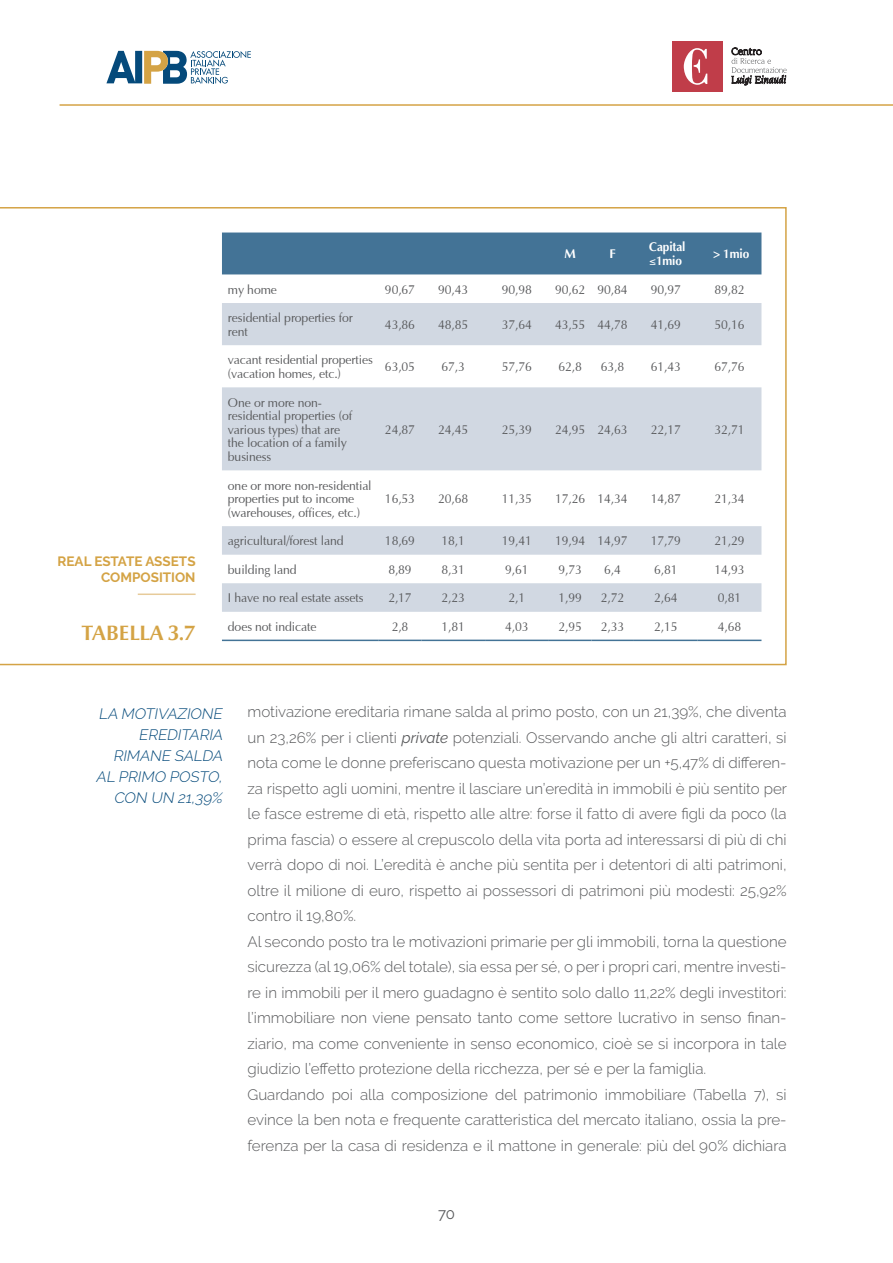
<style>
.page{position:relative;width:893px;height:1263px;background:#fff}
.page>*{position:absolute;margin:0;border:0;box-sizing:border-box;transform-origin:0 0}
.t1{font:700 21px "Optima Nova LT Pro";color:#d4a345}
.t2{font:300 15.15px/25.5px "Raleway";color:#57585a}
.t3{font:italic 300 15px/21px "Raleway";color:#054a7b;text-align:right}
.t4{font:15px "Raleway";color:#57585a}
.t5{font:700 13.5px/16.2px "Raleway";color:#d4a345;text-align:right}
.t6{font:12.9px/13.6px "Optima";letter-spacing:-.01em;color:#57585a;scale:.95 1}
.t7{font:700 12.9px/13.6px "Optima";letter-spacing:-.01em;color:#fff;scale:.92 1}
.t8{font:700 12.9px "Optima";letter-spacing:-.01em;color:#fff}
.s1{font-weight:400;font-style:italic}
</style>
<div class="page">
<hr style="left:60px;top:104px;width:833px;height:2px;background:#d4a345">
<svg style="left:106px;top:51px;width:145px;height:32px"></svg>
<div style="left:672px;top:41px;width:51px;height:51px;background:#c03d49"></div>
<svg style="left:684px;top:48px;width:23px;height:37px"></svg>
<svg style="left:732px;top:48px;width:55px;height:37px"></svg>
<svg style="left:0;top:207px;width:787px;height:458px"></svg>
<hr style="left:138px;top:593px;width:58px;height:2px;background:#e7cb9a">
<div style="left:222px;top:232px;width:539px;height:42px;background:#437396"></div>
<svg style="left:222px;top:303px;width:539px;height:309px;fill:#d1d8e2"></svg>
<hr style="left:222px;top:640px;width:157px;height:1px;background:#437396">
<hr style="left:379px;top:640px;width:42px;height:1px;background:#437396">
<hr style="left:421px;top:640px;width:64px;height:1px;background:#437396">
<hr style="left:485px;top:640px;width:64px;height:1px;background:#437396">
<hr style="left:549px;top:640px;width:42px;height:1px;background:#437396">
<hr style="left:591px;top:640px;width:43px;height:1px;background:#437396">
<hr style="left:634px;top:640px;width:64px;height:1px;background:#437396">
<hr style="left:698px;top:640px;width:63px;height:1px;background:#437396">
<p class="t8" style="left:564px;top:247px;width:13px">M</p>
<p class="t8" style="left:609px;top:247px;width:8px">F</p>
<p class="t7" style="left:649px;top:241px;width:41px">Capital ≤1mio</p>
<p class="t7" style="left:713px;top:247px;width:41px">&gt; 1mio</p>
<p class="t6" style="left:228px;top:283px;width:53px">my home</p>
<p class="t6" style="left:385px;top:283px;width:33px">90,67</p>
<p class="t6" style="left:438px;top:283px;width:33px">90,43</p>
<p class="t6" style="left:502px;top:283px;width:33px">90,98</p>
<p class="t6" style="left:555px;top:283px;width:78px">90,62 90,84</p>
<p class="t6" style="left:651px;top:283px;width:33px">90,97</p>
<p class="t6" style="left:714px;top:283px;width:33px">89,82</p>
<p class="t6" style="left:228px;top:312px;width:133px">residential properties for rent</p>
<p class="t6" style="left:385px;top:318px;width:33px">43,86</p>
<p class="t6" style="left:438px;top:318px;width:33px">48,85</p>
<p class="t6" style="left:502px;top:318px;width:33px">37,64</p>
<p class="t6" style="left:555px;top:318px;width:78px">43,55 44,78</p>
<p class="t6" style="left:651px;top:318px;width:33px">41,69</p>
<p class="t6" style="left:714px;top:318px;width:33px">50,16</p>
<p class="t6" style="left:228px;top:354px;width:154px">vacant residential properties (vacation homes, etc.)</p>
<p class="t6" style="left:385px;top:360px;width:33px">63,05</p>
<p class="t6" style="left:441px;top:360px;width:26px">67,3</p>
<p class="t6" style="left:502px;top:360px;width:33px">57,76</p>
<p class="t6" style="left:558px;top:360px;width:26px">62,8</p>
<p class="t6" style="left:601px;top:360px;width:26px">63,8</p>
<p class="t6" style="left:651px;top:360px;width:33px">61,43</p>
<p class="t6" style="left:714px;top:360px;width:33px">67,76</p>
<p class="t6" style="left:228px;top:396px;width:132px">One or more non&shy;residential properties (of various types) that are the location of a family business</p>
<p class="t6" style="left:385px;top:423px;width:33px">24,87</p>
<p class="t6" style="left:438px;top:423px;width:33px">24,45</p>
<p class="t6" style="left:502px;top:423px;width:33px">25,39</p>
<p class="t6" style="left:555px;top:423px;width:78px">24,95 24,63</p>
<p class="t6" style="left:651px;top:423px;width:33px">22,17</p>
<p class="t6" style="left:714px;top:423px;width:33px">32,71</p>
<p class="t5" style="left:57px;top:553px;width:140px">REAL ESTATE ASSETS<br>COMPOSITION</p>
<h1 class="t1" style="left:82px;top:620px;width:115px">TABELLA 3.7</h1>
<p class="t6" style="left:228px;top:479px;width:153px">one or more non-residential properties put to income (warehouses, offices, etc.)</p>
<p class="t6" style="left:385px;top:492px;width:33px">16,53</p>
<p class="t6" style="left:438px;top:492px;width:33px">20,68</p>
<p class="t6" style="left:502px;top:492px;width:33px">11,35</p>
<p class="t6" style="left:555px;top:492px;width:78px">17,26 14,34</p>
<p class="t6" style="left:651px;top:492px;width:33px">14,87</p>
<p class="t6" style="left:714px;top:492px;width:33px">21,34</p>
<p class="t6" style="left:228px;top:535px;width:123px">agricultural/forest land</p>
<p class="t6" style="left:385px;top:535px;width:33px">18,69</p>
<p class="t6" style="left:441px;top:535px;width:26px">18,1</p>
<p class="t6" style="left:502px;top:535px;width:33px">19,41</p>
<p class="t6" style="left:555px;top:535px;width:78px">19,94 14,97</p>
<p class="t6" style="left:651px;top:535px;width:33px">17,79</p>
<p class="t6" style="left:714px;top:535px;width:33px">21,29</p>
<p class="t6" style="left:228px;top:563px;width:74px">building land</p>
<p class="t6" style="left:388px;top:563px;width:26px">8,89</p>
<p class="t6" style="left:441px;top:563px;width:26px">8,31</p>
<p class="t6" style="left:505px;top:563px;width:26px">9,61</p>
<p class="t6" style="left:558px;top:563px;width:26px">9,73</p>
<p class="t6" style="left:604px;top:563px;width:19px">6,4</p>
<p class="t6" style="left:654px;top:563px;width:26px">6,81</p>
<p class="t6" style="left:714px;top:563px;width:33px">14,93</p>
<p class="t6" style="left:228px;top:592px;width:144px">I have no real estate assets</p>
<p class="t6" style="left:388px;top:592px;width:26px">2,17</p>
<p class="t6" style="left:441px;top:592px;width:26px">2,23</p>
<p class="t6" style="left:509px;top:592px;width:19px">2,1</p>
<p class="t6" style="left:558px;top:592px;width:26px">1,99</p>
<p class="t6" style="left:601px;top:592px;width:26px">2,72</p>
<p class="t6" style="left:654px;top:592px;width:26px">2,64</p>
<p class="t6" style="left:718px;top:592px;width:26px">0,81</p>
<p class="t6" style="left:228px;top:620px;width:95px">does not indicate</p>
<p class="t6" style="left:392px;top:620px;width:19px">2,8</p>
<p class="t6" style="left:441px;top:620px;width:26px">1,81</p>
<p class="t6" style="left:505px;top:620px;width:26px">4,03</p>
<p class="t6" style="left:558px;top:620px;width:26px">2,95</p>
<p class="t6" style="left:601px;top:620px;width:26px">2,33</p>
<p class="t6" style="left:654px;top:620px;width:26px">2,15</p>
<p class="t6" style="left:718px;top:620px;width:26px">4,68</p>
<p class="t3" style="left:96px;top:703px;width:131px">LA MOTIVAZIONE<br>EREDITARIA<br>RIMANE SALDA<br>AL PRIMO POSTO,<br>CON UN 21,39%</p>
<p class="t2" style="left:247px;top:699px;width:541px">motivazione ereditaria rimane salda al primo posto, con un 21,39%, che diventa un 23,26% per i clienti <span class="s1">private</span> potenziali. Osservando anche gli altri caratteri, si nota come le donne preferiscano questa motivazione per un +5,47% di differen&shy;za rispetto agli uomini, mentre il lasciare un’eredità in immobili è più sentito per le fasce estreme di età, rispetto alle altre: forse il fatto di avere figli da poco (la prima fascia) o essere al crepuscolo della vita porta ad interessarsi di più di chi verrà dopo di noi. L’eredità è anche più sentita per i detentori di alti patrimoni, oltre il milione di euro, rispetto ai possessori di patrimoni più modesti: 25,92% contro il 19,80%.<br>Al secondo posto tra le motivazioni primarie per gli immobili, torna la questione sicurezza (al 19,06% del totale), sia essa per sé, o per i propri cari, mentre investi&shy;re in immobili per il mero guadagno è sentito solo dallo 11,22% degli investitori: l’immobiliare non viene pensato tanto come settore lucrativo in senso finan&shy;ziario, ma come conveniente in senso economico, cioè se si incorpora in tale giudizio l’effetto protezione della ricchezza, per sé e per la famiglia.<br>Guardando poi alla composizione del patrimonio immobiliare (Tabella 7), si evince la ben nota e frequente caratteristica del mercato italiano, ossia la pre&shy;ferenza per la casa di residenza e il mattone in generale: più del 90% dichiara</p>
<p class="t4" style="left:438px;top:1205px;width:18px">70</p>
</div>
